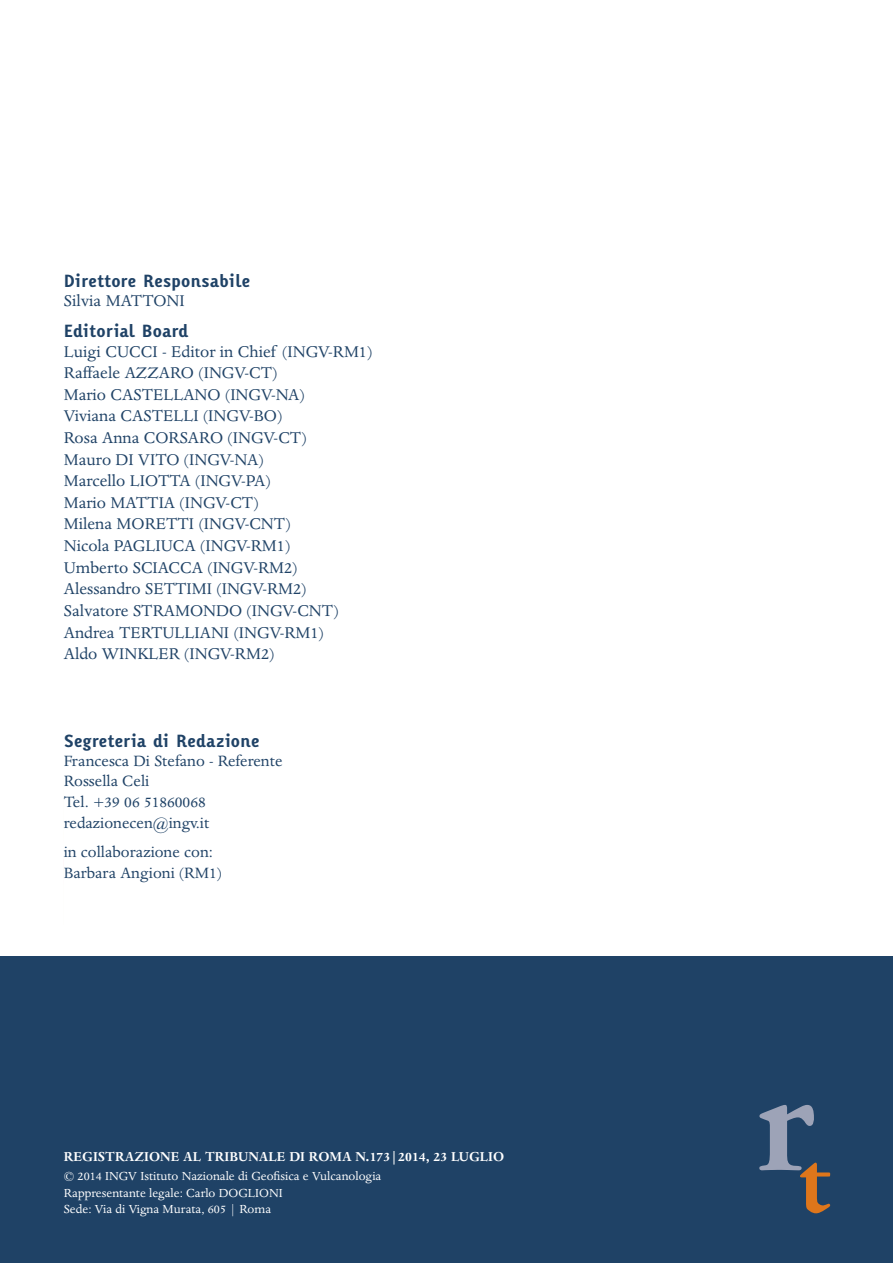
<style>
.page{position:relative;width:893px;height:1263px;background:#fff}
.page>*{position:absolute;margin:0;border:0;box-sizing:border-box;transform-origin:0 0}
.t1{font:700 96.45px "Dante";color:#de761b}
.t2{font:18px/21.6px "Dante";color:#1f4266}
.t3{font:17.25px/20.7px "Dante";color:#1f4266}
.t4{font:700 17.25px "Karbid";color:#1f4266}
.t5{font:700 15px "Dante";color:#fff}
.t6{font:13.5px/16.5px "Dante";color:#fff}
</style>
<div class="page">
<div style="left:0;top:957px;width:893px;height:306px;background:#1f4266"></div>
<img style="left:759px;top:1105px;width:55px;height:65px">
<p class="t4" style="left:64px;top:274px;width:188px">Direttore Responsabile</p>
<p class="t2" style="left:64px;top:291px;width:122px">Silvia MATTONI</p>
<p class="t4" style="left:64px;top:324px;width:126px">Editorial Board</p>
<p class="t2" style="left:64px;top:342px;width:310px">Luigi CUCCI - Editor in Chief (INGV-RM1)<br>Raffaele AZZARO (INGV-CT)<br>Mario CASTELLANO (INGV-NA)<br>Viviana CASTELLI (INGV-BO)<br>Rosa Anna CORSARO (INGV-CT)<br>Mauro DI VITO (INGV-NA)<br>Marcello LIOTTA (INGV-PA)<br>Mario MATTIA (INGV-CT)<br>Milena MORETTI (INGV-CNT)<br>Nicola PAGLIUCA (INGV-RM1)<br>Umberto SCIACCA (INGV-RM2)<br>Alessandro SETTIMI (INGV-RM2)<br>Salvatore STRAMONDO (INGV-CNT)<br>Andrea TERTULLIANI (INGV-RM1)<br>Aldo WINKLER (INGV-RM2)</p>
<p class="t4" style="left:64px;top:734px;width:197px">Segreteria di Redazione</p>
<p class="t3" style="left:64px;top:752px;width:220px">Francesca Di Stefano - Referente<br>Rossella Celi<br>Tel. +39 06 51860068 redazionecen@ingv.it</p>
<p class="t3" style="left:64px;top:843px;width:160px">in collaborazione con:<br>Barbara Angioni (RM1)</p>
<p class="t5" style="left:64px;top:1151px;width:442px">REGISTRAZIONE AL TRIBUNALE DI ROMA N.173|2014, 23 LUGLIO</p>
<p class="t6" style="left:64px;top:1169px;width:319px">© 2014 INGV Istituto Nazionale di Geofisica e Vulcanologia<br>Rappresentante legale: Carlo DOGLIONI<br>Sede: Via di Vigna Murata, 605 | Roma</p>
<h1 class="t1" style="left:799px;top:1148px;width:34px">t</h1>
</div>
